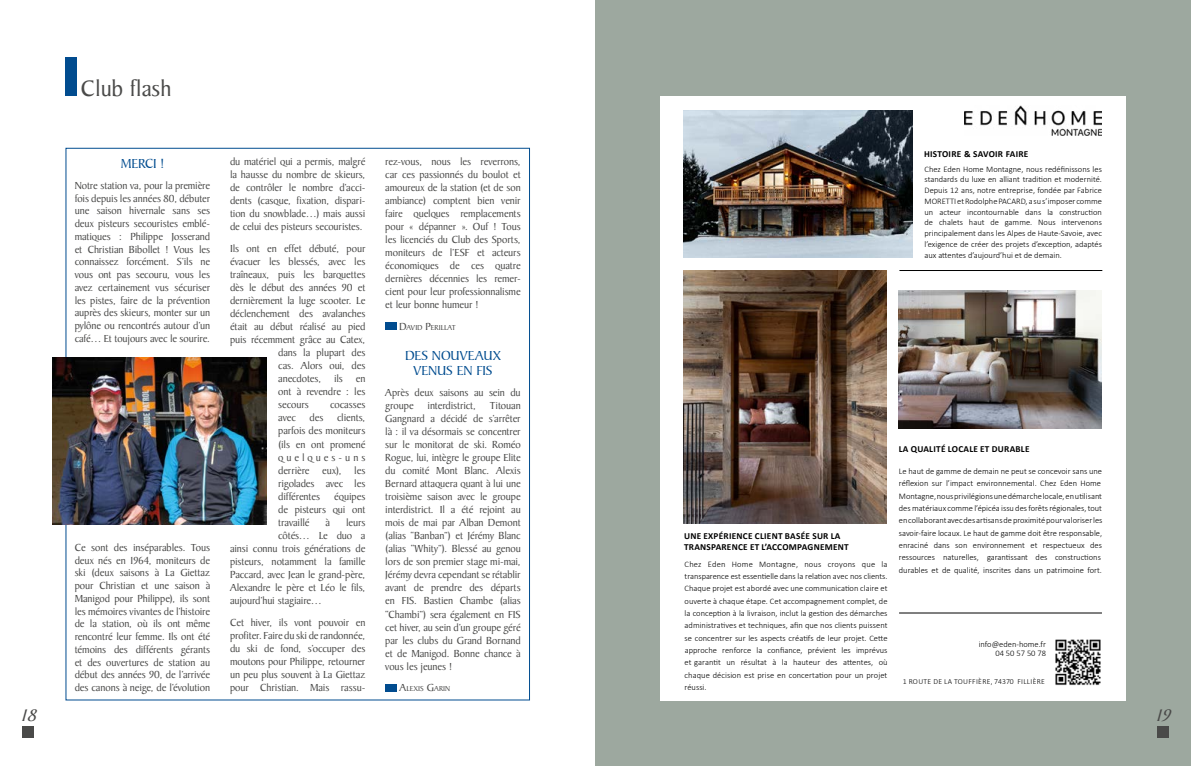
<style>
.page{position:relative;width:1191px;height:766px;background:#fff}
.page>*{position:absolute;margin:0;border:0;box-sizing:border-box;transform-origin:0 0}
.t1{font:24px "Baker Signet Std";color:#4a4a49}
.t2{font:italic 18px "Baker Signet Std";color:#4a4a49}
.t3{font:14px/14.9px "Baker Signet BT";letter-spacing:-.01em;color:#014c8f;text-align:center}
.t4{font:11px/13px "Baker Signet Std";letter-spacing:-.01em;color:#4a4a49;text-align:justify}
.t5{font:700 9.2px/11.1px "Calibri";letter-spacing:.03em;color:#000}
.t6{font:300 8.6px/12.3px "Calibri";color:#000}
.t7{font:300 8.5px/12.3px "Calibri";color:#000;text-align:justify}
.t8{font:300 7.7px "Calibri";letter-spacing:.04em;color:#000}
.t9{font:7.7px "Baker Signet Std";color:#4a4a49}
.s1{font-size:11px}
</style>
<div class="page">
<svg style="left:65px;top:148px;width:465px;height:552px"></svg>
<img style="left:53px;top:357px;width:214px;height:168px">
<div style="left:65px;top:57px;width:12px;height:39px;background:#014c8f"></div>
<div style="left:595px;top:0;width:596px;height:765px;background:#9da89f"></div>
<div style="left:660px;top:96px;width:465px;height:604px;background:#fff"></div>
<img style="left:684px;top:111px;width:229px;height:146px">
<img style="left:898px;top:290px;width:203px;height:139px">
<img style="left:684px;top:270px;width:202px;height:253px">
<img style="left:964px;top:105px;width:137px;height:30px">
<hr style="left:899px;top:270px;width:203px;height:1px;background:#000">
<hr style="left:899px;top:612px;width:203px;height:1px;background:#000">
<img style="left:1055px;top:639px;width:46px;height:47px">
<div style="left:23px;top:726px;width:11px;height:11px;background:#4a4a49"></div>
<div style="left:1157px;top:726px;width:11px;height:11px;background:#4a4a49"></div>
<h1 class="t1" style="left:81px;top:75px;width:92px">Club flash</h1>
<p class="t3" style="left:121px;top:156px;width:45px">MERCI !</p>
<p class="t4" style="left:75px;top:179px;width:137px;line-height:12.7px">Notre station va, pour la première fois depuis les années 80, débuter une saison hivernale sans ses deux pisteurs secouristes emblé&shy;matiques : Philippe Josserand et Christian Bibollet ! Vous les connaissez forcément. S’ils ne vous ont pas secouru, vous les avez certainement vus sécuriser les pistes, faire de la prévention auprès des skieurs, monter sur un pylône ou rencontrés autour d’un café… Et toujours avec le sourire.</p>
<p class="t4" style="left:75px;top:541px;width:137px;line-height:12.7px">Ce sont des inséparables. Tous deux nés en 1964, moniteurs de ski (deux saisons à La Giettaz pour Christian et une saison à Manigod pour Philippe), ils sont les mémoires vivantes de l’histoire de la station, où ils ont même rencontré leur femme. Ils ont été témoins des différents gérants et des ouvertures de station au début des années 90, de l’arrivée des canons à neige, de l’évolution</p>
<p class="t4" style="left:230px;top:155px;width:137px">du matériel qui a permis, malgré la hausse du nombre de skieurs, de contrôler le nombre d’acci&shy;dents (casque, fixation, dispari&shy;tion du snowblade…) mais aussi de celui des pisteurs secouristes.</p>
<p class="t4" style="left:230px;top:242px;width:137px">Ils ont en effet débuté, pour</p>
<p class="t4" style="left:230px;top:255px;width:137px">évacuer les blessés, avec les</p>
<p class="t4" style="left:230px;top:268px;width:137px">traîneaux, puis les barquettes</p>
<p class="t4" style="left:230px;top:281px;width:137px">dès le début des années 90 et</p>
<p class="t4" style="left:230px;top:294px;width:137px">dernièrement la luge scooter. Le</p>
<p class="t4" style="left:230px;top:307px;width:137px">déclenchement des avalanches</p>
<p class="t4" style="left:230px;top:320px;width:137px">était au début réalisé au pied</p>
<p class="t4" style="left:230px;top:333px;width:137px">puis récemment grâce au Catex,</p>
<p class="t4" style="left:278px;top:346px;width:89px">dans la plupart des</p>
<p class="t4" style="left:278px;top:359px;width:89px">cas. Alors oui, des</p>
<p class="t4" style="left:278px;top:372px;width:89px">anecdotes, ils en</p>
<p class="t4" style="left:278px;top:385px;width:89px">ont à revendre : les</p>
<p class="t4" style="left:278px;top:398px;width:32px">secours</p>
<p class="t4" style="left:278px;top:398px;width:89px;text-indent:52px">cocasses avec des clients, parfois des moniteurs (ils en ont promené quelques-uns derrière eux), les rigolades avec les différentes</p>
<p class="t4" style="left:278px;top:490px;width:89px;text-indent:56px">équipes de pisteurs qui ont travaillé</p>
<p class="t4" style="left:325px;top:516px;width:6px">à</p>
<p class="t4" style="left:346px;top:516px;width:21px">leurs</p>
<p class="t4" style="left:278px;top:529px;width:89px">côtés… Le duo a</p>
<p class="t4" style="left:230px;top:542px;width:137px">ainsi connu trois générations de</p>
<p class="t4" style="left:230px;top:555px;width:137px">pisteurs, notamment la famille</p>
<p class="t4" style="left:230px;top:568px;width:137px">Paccard, avec Jean le grand-père,</p>
<p class="t4" style="left:230px;top:581px;width:137px">Alexandre le père et Léo le fils,</p>
<p class="t4" style="left:230px;top:594px;width:93px">aujourd’hui stagiaire…</p>
<p class="t4" style="left:230px;top:616px;width:137px">Cet hiver, ils vont pouvoir en profiter. Faire du ski de randonnée, du ski de fond, s’occuper des moutons pour Philippe, retourner un peu plus souvent à La Giettaz pour Christian. Mais rassu-</p>
<p class="t4" style="left:385px;top:155px;width:137px">rez-vous, nous les reverrons, car ces passionnés du boulot et amoureux de la station (et de son ambiance) comptent bien venir faire quelques remplacements pour « dépanner ». Ouf ! Tous les licenciés du Club des Sports, moniteurs de l’ESF et acteurs économiques de ces quatre dernières décennies les remer&shy;cient pour leur professionnalisme et leur bonne humeur !</p>
<p class="t9" style="left:399px;top:323px;width:58px"><span class="s1">D</span>AVID <span class="s1">P</span>ERILLAT</p>
<p class="t3" style="left:405px;top:348px;width:97px">DES NOUVEAUX<br>VENUS EN FIS</p>
<p class="t4" style="left:385px;top:386px;width:137px">Après deux saisons au sein du groupe</p>
<p class="t4" style="left:427px;top:399px;width:50px">interdistrict,</p>
<p class="t4" style="left:385px;top:399px;width:137px;text-indent:105px">Titouan Gangnard a décidé de s’arrêter là : il va désormais se concentrer sur le monitorat de ski. Roméo Rogue, lui, intègre le groupe Elite du comité Mont Blanc. Alexis Bernard attaquera quant à lui une troisième saison avec le groupe interdistrict. Il a été rejoint au mois de mai par Alban Demont (alias “Banban”) et Jérémy Blanc (alias “Whity”). Blessé au genou lors de son premier stage mi-mai, Jérémy devra cependant se rétablir avant de prendre des départs en FIS. Bastien Chambe (alias “Chambi”) sera également en FIS cet hiver, au sein d’un groupe géré par les clubs du Grand Bornand et de Manigod. Bonne chance à vous les jeunes !</p>
<p class="t9" style="left:399px;top:684px;width:52px"><span class="s1">A</span>LEXIS <span class="s1">G</span>ARIN</p>
<p class="t5" style="left:924px;top:148px;width:106px">HISTOIRE &amp; SAVOIR FAIRE</p>
<p class="t7" style="left:924px;top:163px;width:179px;line-height:10.8px">Chez Eden Home Montagne, nous redéfinissons les standards du luxe en alliant tradition et modernité.<br>Depuis 12 ans, notre entreprise, fondée par Fabrice MORETTIetRodolphePACARD,asus’imposercomme un acteur incontournable dans la construction de chalets haut de gamme. Nous intervenons principalement dans les Alpes de Haute-Savoie, avec l’exigence de créer des projets d’exception, adaptés aux attentes d’aujourd’hui et de demain.</p>
<p class="t5" style="left:684px;top:530px;width:166px">UNE EXPÉRIENCE CLIENT BASÉE SUR LA<br>TRANSPARENCE ET L’ACCOMPAGNEMENT</p>
<p class="t7" style="left:684px;top:557px;width:204px">Chez Eden Home Montagne, nous croyons que la transparence est essentielle dans la relation avec nos clients.<br>Chaque projet est abordé avec une communication claire et ouverte à chaque étape. Cet accompagnement complet, de la conception à la livraison, inclut la gestion des démarches administratives et techniques, afin que nos clients puissent se concentrer sur les aspects créatifs de leur projet. Cette approche renforce la confiance, prévient les imprévus et garantit un résultat à la hauteur des attentes, où chaque décision est prise en concertation pour un projet réussi.</p>
<p class="t5" style="left:898px;top:443px;width:132px">LA QUALITÉ LOCALE ET DURABLE</p>
<p class="t6" style="left:899px;top:465px;width:205px">Le haut de gamme de demain ne peut se concevoir sans une réflexion sur l’impact environnemental. Chez Eden Home Montagne, nous privilégions une démarche locale, en utilisant des matériaux comme l’épicéa issu des forêts régionales,tout en collaborant avec des artisans de proximité pour valoriser les savoir-faire locaux. Le haut de gamme doit être responsable, enraciné dans son environnement et respectueux des ressources naturelles, garantissant des constructions durables et de qualité, inscrites dans un patrimoine fort.</p>
<p class="t7" style="left:978px;top:637px;width:69px">info@eden-home.fr</p>
<p class="t8" style="left:903px;top:677px;width:144px">1 ROUTE DE LA TOUFFIÈRE, 74370 FILLIÈRE</p>
<p class="t7" style="left:995px;top:647px;width:52px">04 50 57 50 78</p>
<h2 class="t2" style="left:21px;top:705px;width:22px">18</h2>
<h2 class="t2" style="left:1155px;top:705px;width:21px">19</h2>
</div>
